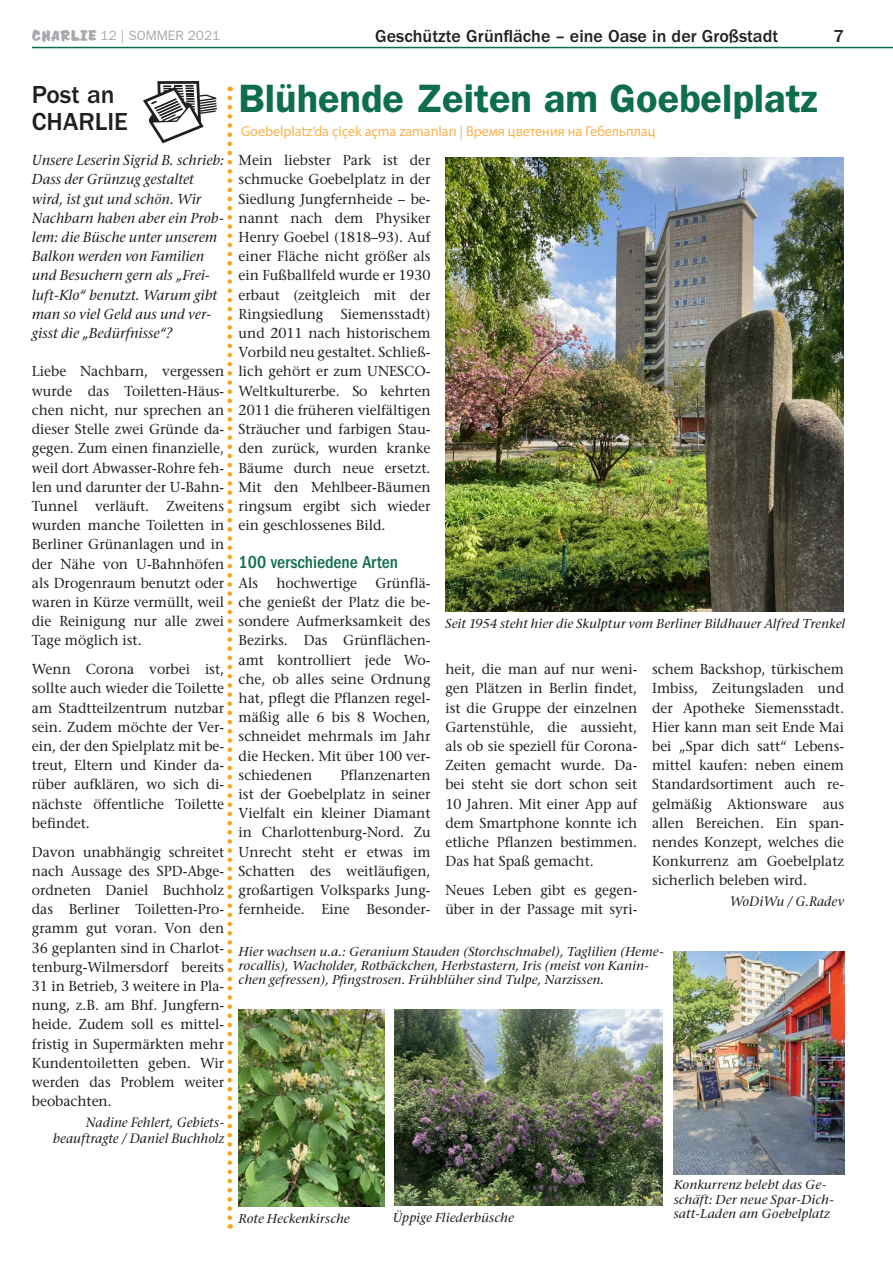
<style>
.page{position:relative;width:893px;height:1263px;background:#fff}
.page>*{position:absolute;margin:0;border:0;box-sizing:border-box;transform-origin:0 0}
.B-01-Head{font:39.75px "Franklin Gothic LT Pro Dm";color:#0e6e4b}
.B-06-Kleine-head{font:500 25.5px/27px "Franklin Gothic LT Pro";color:#231f20}
.C-Kolumnentitel-re{font:500 18px "Franklin Gothic LT Pro";color:#231f20}
.B-05-ZÜ_Stadtumbau{font:500 condensed 18px "Franklin Gothic LT Pro";color:#0e6e4b}
.A-01-Brot-fliess{font:500 14.4px/19.2px "Stone Serif Std";color:#231f20;text-align:justify}
.A-03A-brot_ohne_libü{font:italic 500 14.4px/19.2px "Stone Serif ITC";color:#231f20}
.A-01-Brot-fliess-2{font:14.4px "Myriad Pro";color:#fbb24c}
.A-06-Autor{font:italic 500 13.5px/16.5px "Stone Serif ITC";color:#231f20;text-align:right}
.t1{font:13.5px "Franklin Gothic LT Pro";color:#a8a9ad}
.B-07-BU-einfach{font:italic 500 12.9px/14.2px "Stone Serif ITC";color:#231f20}
.s1{font-family:"Cg Davison Zip Bd"}
</style>
<div class="page">
<hr style="left:32px;top:47px;width:861px;height:1px;background:#0e6e4b">
<img style="left:445px;top:157px;width:398px;height:455px">
<svg style="left:227px;top:98px;width:5px;height:1131px"></svg>
<img style="left:673px;top:952px;width:171px;height:222px">
<img style="left:239px;top:1009px;width:145px;height:198px">
<img style="left:395px;top:1009px;width:267px;height:196px">
<svg style="left:143px;top:81px;width:74px;height:62px"></svg>
<p class="t1" style="left:32px;top:27px;width:190px"><span class="s1">CharLiE</span> 12 | SOMMER 2021</p>
<p class="C-Kolumnentitel-re" style="left:375px;top:26px;width:404px">Geschützte Grünfläche – eine Oase in der Großstadt</p>
<p class="C-Kolumnentitel-re" style="left:833px;top:26px;width:12px">7</p>
<p class="B-06-Kleine-head" style="left:32px;top:81px;width:98px">Post an<br>CHARLIE</p>
<p class="A-03A-brot_ohne_libü" style="left:32px;top:151px;width:194px">Unsere Leserin Sigrid B. schrieb:<br>Dass der Grünzug gestaltet wird, ist gut und schön. Wir<br>Nachbarn haben aber ein Prob&shy;lem: die Büsche unter unserem<br>Balkon werden von Familien und Besuchern gern als „Frei&shy;luft-Klo“ benutzt. Warum gibt man so viel Geld aus und ver&shy;gisst die „Bedürfnisse“?</p>
<p class="A-01-Brot-fliess" style="left:32px;top:362px;width:194px">Liebe Nachbarn, vergessen wurde das Toiletten-Häus&shy;chen nicht, nur sprechen an dieser Stelle zwei Gründe da&shy;gegen. Zum einen finanzielle, weil dort Abwasser-Rohre feh&shy;len und darunter der U-Bahn-Tunnel verläuft. Zweitens wurden manche Toiletten in Berliner Grünanlagen und in der Nähe von U-Bahnhöfen als Drogenraum benutzt oder waren in Kürze vermüllt, weil die Reinigung nur alle zwei Tage möglich ist.</p>
<p class="A-01-Brot-fliess" style="left:32px;top:659px;width:194px">Wenn Corona vorbei ist, sollte auch wieder die Toilette am Stadtteilzentrum nutzbar sein. Zudem möchte der Ver&shy;ein, der den Spielplatz mit be&shy;treut, Eltern und Kinder da&shy;rüber aufklären, wo sich di&shy;nächste öffentliche Toilette befindet.</p>
<p class="A-01-Brot-fliess" style="left:32px;top:842px;width:194px">Davon unabhängig schreitet nach Aussage des SPD-Abge&shy;ordneten Daniel Buchholz das Berliner Toiletten-Pro&shy;gramm gut voran. Von den 36 geplanten sind in Charlot&shy;tenburg-Wilmersdorf bereits 31 in Betrieb, 3 weitere in Pla&shy;nung, z.B. am Bhf. Jungfern&shy;heide. Zudem soll es mittel&shy;fristig in Supermärkten mehr Kundentoiletten geben. Wir werden das Problem weiter beobachten.</p>
<p class="A-06-Autor" style="left:53px;top:1114px;width:173px">Nadine Fehlert, Gebiets&shy;beauftragte / Daniel Buchholz</p>
<p class="B-01-Head" style="left:239px;top:75px;width:580px">Blühende Zeiten am Goebelplatz</p>
<p class="A-01-Brot-fliess" style="left:239px;top:151px;width:193px">Mein liebster Park ist der schmucke Goebelplatz in der Siedlung Jungfernheide – be&shy;nannt nach dem Physiker Henry Goebel (1818–93). Auf einer Fläche nicht größer als ein Fußballfeld wurde er 1930 erbaut (zeitgleich mit der Ringsiedlung Siemensstadt) und 2011 nach historischem Vorbild neu gestaltet. Schließ&shy;lich gehört er zum UNESCO-Weltkulturerbe. So kehrten 2011 die früheren vielfältigen Sträucher und farbigen Stau&shy;den zurück, wurden kranke Bäume durch neue ersetzt.<br>Mit den Mehlbeer-Bäumen ringsum ergibt sich wieder ein geschlossenes Bild.</p>
<p class="B-05-ZÜ_Stadtumbau" style="left:239px;top:552px;width:161px">100 verschiedene Arten</p>
<p class="A-01-Brot-fliess" style="left:239px;top:573px;width:21px">Als</p>
<p class="A-01-Brot-fliess" style="left:276px;top:573px;width:82px">hochwertige</p>
<p class="A-01-Brot-fliess-2" style="left:241px;top:123px;width:416px">Goebelplatz‘da çiçek açma zamanları | Время цветения на Гебельплац</p>
<p class="A-01-Brot-fliess" style="left:239px;top:573px;width:193px;text-indent:137px">Grünflä&shy;che genießt der Platz die be&shy;sondere Aufmerksamkeit des Bezirks. Das Grünflächen&shy;amt kontrolliert jede Wo&shy;che, ob alles seine Ordnung hat, pflegt die Pflanzen regel&shy;mäßig alle 6 bis 8 Wochen, schneidet mehrmals im Jahr die Hecken. Mit über 100 ver&shy;schiedenen</p>
<p class="B-07-BU-einfach" style="left:445px;top:617px;width:402px">Seit 1954 steht hier die Skulptur vom Berliner Bildhauer Alfred Trenkel</p>
<p class="A-01-Brot-fliess" style="left:445px;top:659px;width:193px">heit, die man auf nur weni&shy;gen Plätzen in Berlin findet, ist die Gruppe der einzelnen Gartenstühle, die aussieht, als ob sie speziell für Corona-Zeiten gemacht wurde. Da&shy;bei steht sie dort schon seit 10 Jahren. Mit einer App auf dem Smartphone konnte ich etliche Pflanzen bestimmen.<br>Das hat Spaß gemacht.</p>
<p class="A-01-Brot-fliess" style="left:445px;top:880px;width:193px">Neues Leben gibt es gegen&shy;über in der Passage mit syri-</p>
<p class="A-01-Brot-fliess" style="left:652px;top:659px;width:193px">schem Backshop, türkischem Imbiss, Zeitungsladen und der Apotheke Siemensstadt.<br>Hier kann man seit Ende Mai bei „Spar dich satt“ Lebens&shy;mittel kaufen: neben einem Standardsortiment auch re&shy;gelmäßig Aktionsware aus allen Bereichen. Ein span&shy;nendes Konzept, welches die Konkurrenz am Goebelplatz sicherlich beleben wird.</p>
<p class="A-06-Autor" style="left:730px;top:893px;width:116px">WoDiWu / G.Radev</p>
<p class="B-07-BU-einfach" style="left:239px;top:944px;width:427px">Hier wachsen u.a.: Geranium Stauden (Storchschnabel), Taglilien (Heme&shy;rocallis), Wacholder, Rotbäckchen, Herbstastern, Iris (meist von Kanin&shy;chen gefressen), Pfingstrosen. Frühblüher sind Tulpe, Narzissen.</p>
<p class="A-01-Brot-fliess" style="left:239px;top:765px;width:193px;text-indent:102px">Pflanzenarten ist der Goebelplatz in seiner Vielfalt ein kleiner Diamant in Charlottenburg-Nord. Zu Unrecht steht er etwas im Schatten des weitläufigen, großartigen Volksparks Jung&shy;fernheide. Eine Besonder-</p>
<p class="B-07-BU-einfach" style="left:239px;top:1211px;width:113px">Rote Heckenkirsche</p>
<p class="B-07-BU-einfach" style="left:393px;top:1210px;width:122px">Üppige Fliederbüsche</p>
<p class="B-07-BU-einfach" style="left:674px;top:1178px;width:162px">Konkurrenz belebt das Ge&shy;schäft: Der neue Spar-Dich&shy;satt-Laden am Goebelplatz</p>
</div>
